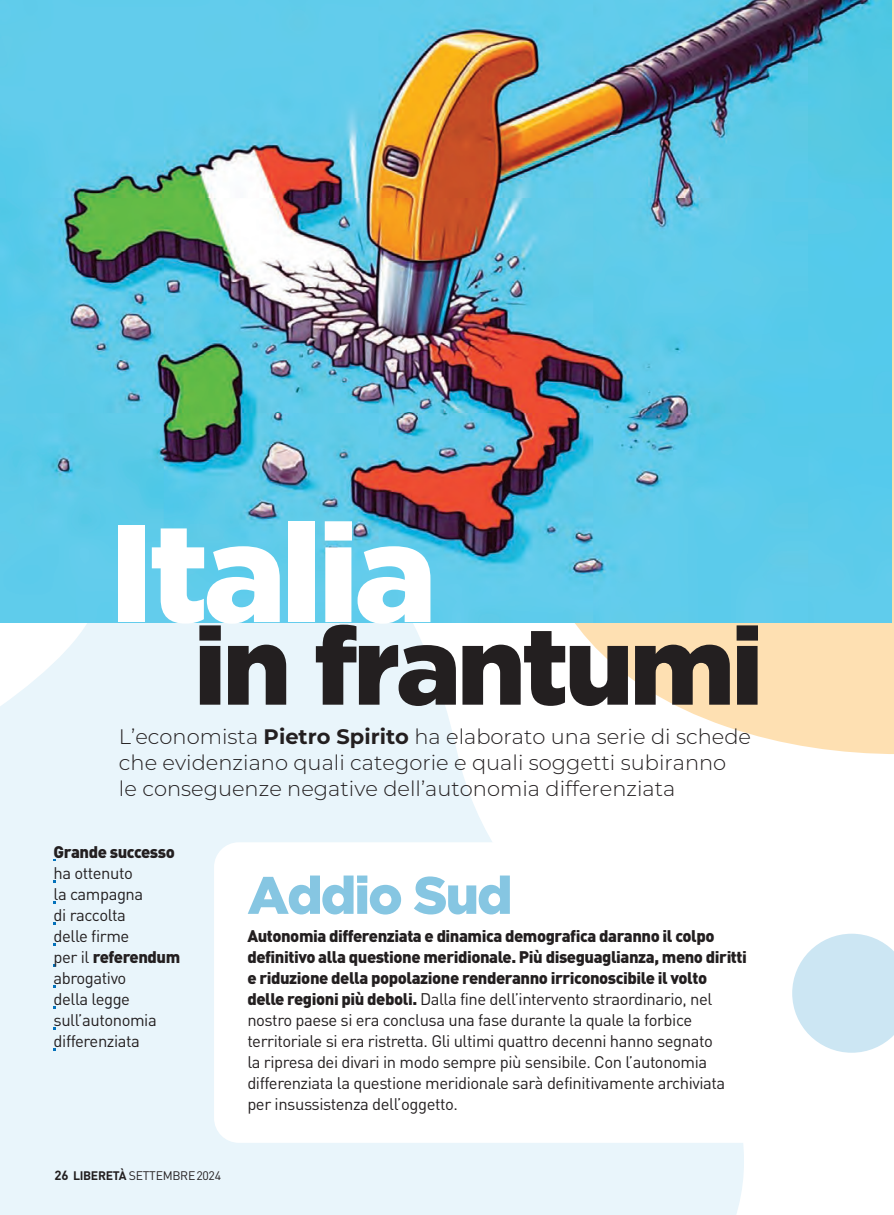
<style>
.page{position:relative;width:894px;height:1215px;background:#fff}
.page>*{position:absolute;margin:0;border:0;box-sizing:border-box;transform-origin:0 0}
.t1{font:900 138.08px "Gotham";letter-spacing:-.035em;color:#fff}
.t2{font:900 108.5px "Gotham";letter-spacing:-.035em;color:#231f20}
.t3{font:900 52.5px "Gotham";letter-spacing:-.035em;color:#86c6e2}
.t4{font:300 21px/26.2px "Montserrat";color:#231f20}
.t5{font:16.62px/21px "DIN";letter-spacing:-.025em;color:#231f20}
.t6{font:900 16.62px "DIN";letter-spacing:-.03em;color:#231f20}
.t7{font:12.25px "DIN";letter-spacing:-.025em;color:#231f20}
.s1{font-weight:700}
.s2{font-weight:900}
.s3{font-weight:700;font-size:13.12px}
</style>
<div class="page">
<svg style="left:792px;top:933px;width:102px;height:119px"></svg>
<div style="left:785px;top:0;width:109px;height:754px;background:#fee0b2"></div>
<svg style="left:0;top:623px;width:785px;height:592px;fill:#e9f5fb"></svg>
<svg style="left:101px;top:902px;width:24px;height:1px"></svg>
<img style="left:55px;top:965px;width:34px;height:1px">
<svg style="left:105px;top:1007px;width:16px;height:1px"></svg>
<img style="left:0;top:0;width:891px;height:623px">
<div style="left:214px;top:842px;width:574px;height:301px;background:#fff;border-radius:25px"></div>
<h1 class="t1" style="left:109px;top:524px;width:329px">Italia</h1>
<h2 class="t2" style="left:194px;top:628px;width:571px">in frantumi</h2>
<p class="t4" style="left:119px;top:725px;width:634px">L’economista <span class="s1">Pietro Spirito</span> ha elaborato una serie di schede che evidenziano quali categorie e quali soggetti subiranno<br>le conseguenze negative dell’autonomia differenziata</p>
<p class="t6" style="left:54px;top:846px;width:123px">Grande successo</p>
<p class="t5" style="left:54px;top:864px;width:128px">ha ottenuto<br>la campagna<br>di raccolta<br>delle firme<br>per il <span class="s2">referendum </span>abrogativo<br>della legge sull’autonomia differenziata</p>
<p class="t7" style="left:54px;top:1171px;width:168px"><span class="s3">26</span> <span class="s1">LIBERETÀ</span> SETTEMBRE 2024</p>
<h3 class="t3" style="left:247px;top:876px;width:267px">Addio Sud</h3>
<p class="t5" style="left:247px;top:927px;width:501px"><span class="s2">Autonomia differenziata e dinamica demografica daranno il colpo definitivo alla questione meridionale. Più diseguaglianza, meno diritti e riduzione della popolazione renderanno irriconoscibile il volto delle regioni più deboli.</span> Dalla fine dell’intervento straordinario, nel nostro paese si era conclusa una fase durante la quale la forbice territoriale si era ristretta. Gli ultimi quattro decenni hanno segnato<br>la ripresa dei divari in modo sempre più sensibile. Con l’autonomia differenziata la questione meridionale sarà definitivamente archiviata per insussistenza dell’oggetto.</p>
</div>
